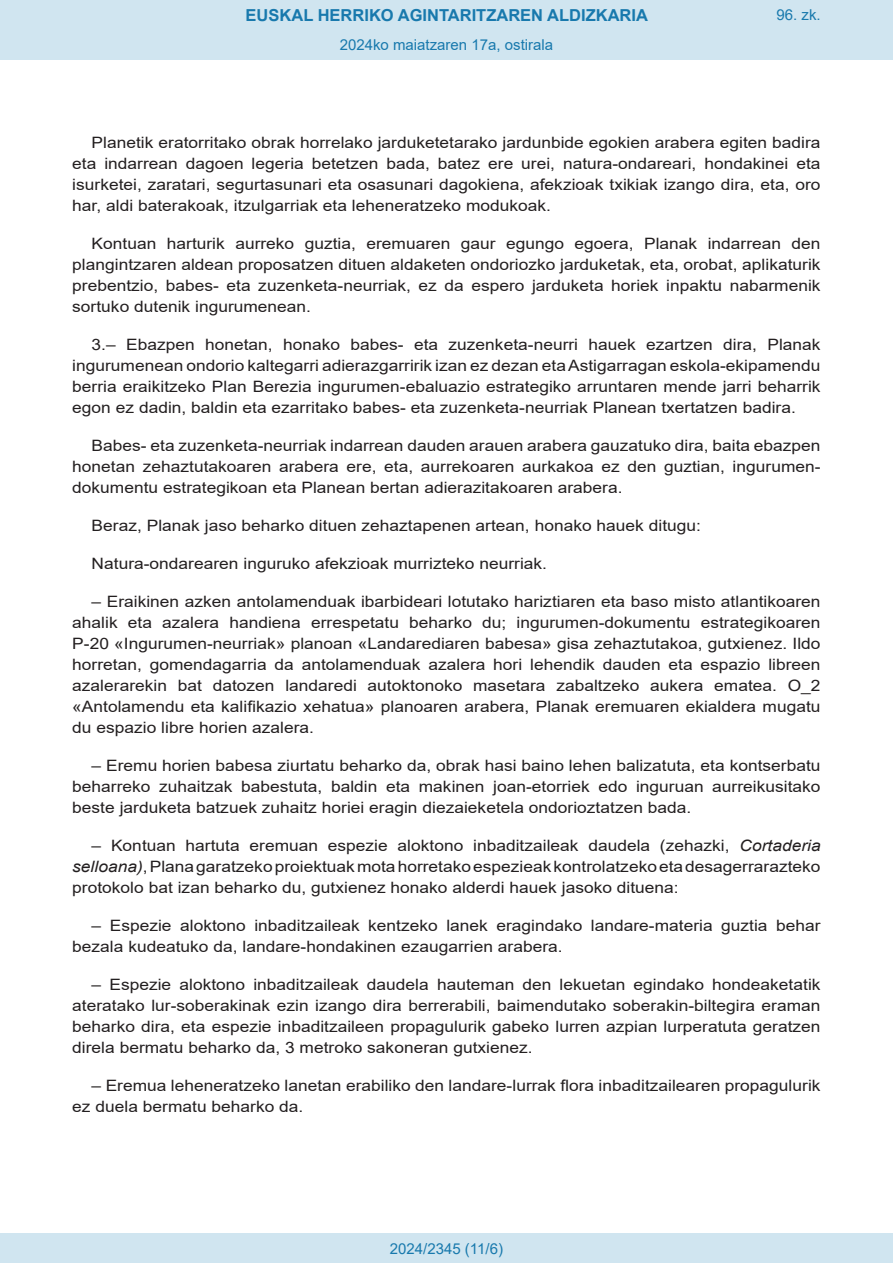
<style>
.page{position:relative;width:893px;height:1263px;background:#fff}
.page>*{position:absolute;margin:0;border:0;box-sizing:border-box;transform-origin:0 0}
.t1{font:700 16.5px "Arial";color:#1879ad}
.BOPVDetalle{font:15.6px/21px "Arial";color:#231f20;text-align:justify;scale:1.11 1}
.Paginacion_Centro{font:15px "Arial";color:#1879ad}
.s1{font-style:italic}
</style>
<div class="page">
<div style="left:0;top:0;width:893px;height:60px;background:#d0e5f0"></div>
<div style="left:0;top:1233px;width:893px;height:30px;background:#d0e5f0"></div>
<p class="t1" style="left:246px;top:3px;width:404px">EUSKAL HERRIKO AGINTARITZAREN ALDIZKARIA</p>
<p class="Paginacion_Centro" style="left:340px;top:35px;width:215px">2024ko maiatzaren 17a, ostirala</p>
<p class="Paginacion_Centro" style="left:776px;top:5px;width:46px">96. zk.</p>
<p class="BOPVDetalle" style="left:72px;top:132px;width:676px;text-indent:19px">Planetik eratorritako obrak horrelako jarduketetarako jardunbide egokien arabera egiten badira eta indarrean dagoen legeria betetzen bada, batez ere urei, natura-ondareari, hondakinei eta isurketei, zaratari, segurtasunari eta osasunari dagokiena, afekzioak txikiak izango dira, eta, oro har, aldi baterakoak, itzulgarriak eta leheneratzeko modukoak.</p>
<p class="BOPVDetalle" style="left:72px;top:233px;width:676px;text-indent:19px">Kontuan harturik aurreko guztia, eremuaren gaur egungo egoera, Planak indarrean den plangintzaren aldean proposatzen dituen aldaketen ondoriozko jarduketak, eta, orobat, aplikaturik prebentzio, babes- eta zuzenketa-neurriak, ez da espero jarduketa horiek inpaktu nabarmenik sortuko dutenik ingurumenean.</p>
<p class="BOPVDetalle" style="left:72px;top:334px;width:676px;text-indent:19px">3.– Ebazpen honetan, honako babes- eta zuzenketa-neurri hauek ezartzen dira, Planak ingurumenean ondorio kaltegarri adierazgarririk izan ez dezan eta Astigarragan eskola-ekipamendu berria eraikitzeko Plan Berezia ingurumen-ebaluazio estrategiko arruntaren mende jarri beharrik egon ez dadin, baldin eta ezarritako babes- eta zuzenketa-neurriak Planean txertatzen badira.</p>
<p class="BOPVDetalle" style="left:72px;top:435px;width:676px;text-indent:19px">Babes- eta zuzenketa-neurriak indarrean dauden arauen arabera gauzatuko dira, baita ebazpen honetan zehaztutakoaren arabera ere, eta, aurrekoaren aurkakoa ez den guztian, ingurumen&shy;dokumentu estrategikoan eta Planean bertan adierazitakoaren arabera.</p>
<p class="BOPVDetalle" style="left:92px;top:515px;width:550px">Beraz, Planak jaso beharko dituen zehaztapenen artean, honako hauek ditugu:</p>
<p class="BOPVDetalle" style="left:92px;top:553px;width:412px">Natura-ondarearen inguruko afekzioak murrizteko neurriak.</p>
<p class="BOPVDetalle" style="left:72px;top:591px;width:676px;text-indent:19px">– Eraikinen azken antolamenduak ibarbideari lotutako hariztiaren eta baso misto atlantikoaren ahalik eta azalera handiena errespetatu beharko du; ingurumen-dokumentu estrategikoaren P-20 «Ingurumen-neurriak» planoan «Landarediaren babesa» gisa zehaztutakoa, gutxienez. Ildo horretan, gomendagarria da antolamenduak azalera hori lehendik dauden eta espazio libreen azalerarekin bat datozen landaredi autoktonoko masetara zabaltzeko aukera ematea. O_2 «Antolamendu eta kalifikazio xehatua» planoaren arabera, Planak eremuaren ekialdera mugatu du espazio libre horien azalera.</p>
<p class="BOPVDetalle" style="left:72px;top:755px;width:676px;text-indent:19px">– Eremu horien babesa ziurtatu beharko da, obrak hasi baino lehen balizatuta, eta kontserbatu beharreko zuhaitzak babestuta, baldin eta makinen joan-etorriek edo inguruan aurreikusitako beste jarduketa batzuek zuhaitz horiei eragin diezaieketela ondorioztatzen bada.</p>
<p class="BOPVDetalle" style="left:72px;top:835px;width:676px;text-indent:19px">– Kontuan hartuta eremuan espezie aloktono inbaditzaileak daudela (zehazki, <span class="s1">Cortaderia selloana)</span>, Plana garatzeko proiektuak mota horretako espezieak kontrolatzeko eta desagerrarazteko protokolo bat izan beharko du, gutxienez honako alderdi hauek jasoko dituena:</p>
<p class="BOPVDetalle" style="left:72px;top:915px;width:676px;text-indent:19px">– Espezie aloktono inbaditzaileak kentzeko lanek eragindako landare-materia guztia behar bezala kudeatuko da, landare-hondakinen ezaugarrien arabera.</p>
<p class="BOPVDetalle" style="left:72px;top:974px;width:676px;text-indent:19px">– Espezie aloktono inbaditzaileak daudela hauteman den lekuetan egindako hondeaketatik ateratako lur-soberakinak ezin izango dira berrerabili, baimendutako soberakin-biltegira eraman beharko dira, eta espezie inbaditzaileen propagulurik gabeko lurren azpian lurperatuta geratzen direla bermatu beharko da, 3 metroko sakoneran gutxienez.</p>
<p class="BOPVDetalle" style="left:72px;top:1075px;width:676px;text-indent:19px">– Eremua leheneratzeko lanetan erabiliko den landare-lurrak flora inbaditzailearen propagulurik ez duela bermatu beharko da.</p>
<p class="Paginacion_Centro" style="left:390px;top:1238px;width:115px">2024/2345 (11/6)</p>
</div>
